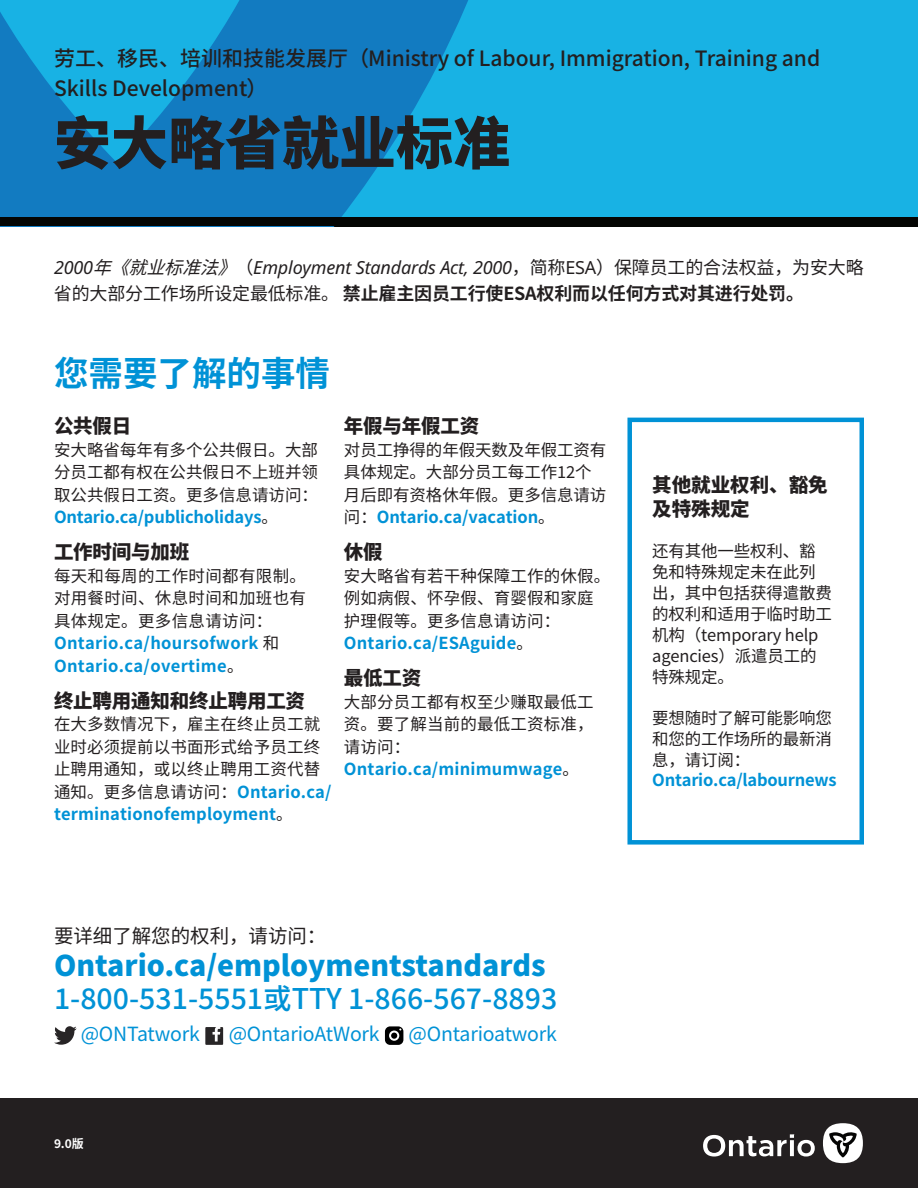
<style>
.page{position:relative;width:918px;height:1188px;background:#fff}
.page>*{position:absolute;margin:0;border:0;box-sizing:border-box;transform-origin:0 0}
.t1{font:900 57px "Noto Sans SC";color:#231f20}
.t2{font:700 34.5px "Noto Sans SC";color:#0092d6}
.t3{font:500 28.5px "Noto Sans SC";color:#0092d6}
.t4{font:900 28.5px "Noto Sans SC";color:#0092d6}
.t5{font:500 21px/30px "Noto Sans SC";color:#231f20}
.t6{font:900 19.5px/24px "Noto Sans SC";letter-spacing:-.01em;color:#231f20}
.t7{font:19.5px "Noto Sans SC";letter-spacing:-.01em;color:#0092d6}
.t8{font:19.5px "Noto Sans SC";color:#231f20}
.t9{font:italic 18px "Noto Sans";letter-spacing:-.01em;color:#231f20}
.t10{font:700 18px "Noto Sans SC";letter-spacing:-.01em;color:#231f20}
.t11{font:16.5px/22.5px "Noto Sans SC";color:#231f20}
.t12{font:16.5px/22.5px "Noto Sans SC";letter-spacing:.02em;color:#231f20}
.t13{font:700 16.5px "Noto Sans SC";letter-spacing:-.015em;color:#0092d6}
.t14{font:700 12px "Noto Sans SC";color:#fff}
.s1{font-family:"Noto Sans SC"}
.s2{font-family:"Noto Sans SC";font-style:normal}
.s3{font-style:normal}
.s4{font-weight:400}
.s5{font-weight:700;color:#0092d6}
</style>
<div class="page">
<svg style="left:0;top:0;width:918px;height:217px;background:#159fd8"></svg>
<div style="left:0;top:217px;width:918px;height:9px;background:#040503"></div>
<div style="left:0;top:1098px;width:918px;height:90px;background:#231f20"></div>
<div style="left:627px;top:418px;width:237px;height:427px;border:4px solid #0092d6"></div>
<svg style="left:54px;top:1026px;width:23px;height:19px"></svg>
<div style="left:205px;top:1027px;width:18px;height:18px;background:#282526"></div>
<svg style="left:213px;top:1027px;width:7px;height:14px"></svg>
<svg style="left:385px;top:1026px;width:18px;height:19px"></svg>
<div style="left:823px;top:1123px;width:40px;height:40px;background:#fff;border-radius:50%"></div>
<svg style="left:829px;top:1132px;width:28px;height:26px"></svg>
<svg style="left:703px;top:1134px;width:112px;height:23px"></svg>
<p class="t5" style="left:54px;top:43px;width:768px">劳工、移民、培训和技能发展厅（Ministry of Labour, Immigration, Training and<br>Skills Development）</p>
<h1 class="t1" style="left:54px;top:111px;width:457px">安大略省就业标准</h1>
<p class="t9" style="left:54px;top:255px;width:811px">2000<span class="s1">年《就业标准法》</span><span class="s2">（</span>Employment Standards Act, 2000<span class="s2">，简称</span><span class="s3">ESA</span><span class="s2">）保障员工的合法权益，为安大略</span></p>
<p class="t10" style="left:54px;top:283px;width:752px"><span class="s4">省的大部分工作场所设定最低标准。</span> 禁止雇主因员工行使ESA权利而以任何方式对其进行处罚。</p>
<h2 class="t2" style="left:54px;top:354px;width:277px">您需要了解的事情</h2>
<p class="t6" style="left:54px;top:414px;width:79px">公共假日</p>
<p class="t11" style="left:54px;top:439px;width:265px;text-align:justify">安大略省每年有多个公共假日。大部分员工都有权在公共假日不上班并领取公共假日工资。更多信息请访问：<span class="s5">Ontario.ca/publicholidays</span>。</p>
<p class="t6" style="left:54px;top:540px;width:137px">工作时间与加班</p>
<p class="t12" style="left:54px;top:565px;width:254px">每天和每周的工作时间都有限制。对用餐时间、休息时间和加班也有具体规定。更多信息请访问：<br><span class="s5">Ontario.ca/hoursofwork</span> 和<br><span class="s5">Ontario.ca/overtime</span>。</p>
<p class="t6" style="left:54px;top:689px;width:253px">终止聘用通知和终止聘用工资</p>
<p class="t11" style="left:54px;top:713px;width:279px">在大多数情况下，雇主在终止员工就业时必须提前以书面形式给予员工终止聘用通知，或以终止聘用工资代替通知。更多信息请访问：<span class="s5">Ontario.ca/ terminationofemployment</span>。</p>
<p class="t6" style="left:344px;top:414px;width:137px">年假与年假工资</p>
<p class="t11" style="left:344px;top:439px;width:264px">对员工挣得的年假天数及年假工资有具体规定。大部分员工每工作12个月后即有资格休年假。更多信息请访问：<span class="s5">Ontario.ca/vacation</span>。</p>
<p class="t6" style="left:344px;top:540px;width:40px">休假</p>
<p class="t11" style="left:344px;top:565px;width:268px">安大略省有若干种保障工作的休假。例如病假、怀孕假、育婴假和家庭护理假等。更多信息请访问：<br><span class="s5">Ontario.ca/ESAguide</span>。</p>
<p class="t6" style="left:344px;top:666px;width:79px">最低工资</p>
<p class="t11" style="left:344px;top:691px;width:251px">大部分员工都有权至少赚取最低工资。要了解当前的最低工资标准，请访问：<br><span class="s5">Ontario.ca/minimumwage</span>。</p>
<p class="t8" style="left:54px;top:925px;width:274px">要详细了解您的权利，请访问：</p>
<h3 class="t4" style="left:54px;top:950px;width:493px">Ontario.ca/employmentstandards</h3>
<h3 class="t3" style="left:54px;top:983px;width:505px">1-800-531-5551或TTY 1-866-567-8893</h3>
<p class="t7" style="left:81px;top:1023px;width:121px">@ONTatwork</p>
<p class="t7" style="left:229px;top:1023px;width:153px">@OntarioAtWork</p>
<p class="t7" style="left:409px;top:1023px;width:150px">@Ontarioatwork</p>
<p class="t14" style="left:54px;top:1137px;width:31px">9.0版</p>
<p class="t6" style="left:652px;top:473px;width:177px">其他就业权利、豁免及特殊规定</p>
<p class="t11" style="left:652px;top:541px;width:181px;line-height:21px">还有其他一些权利、豁免和特殊规定未在此列出，其中包括获得遣散费的权利和适用于临时助工机构（temporary help agencies）派遣员工的特殊规定。</p>
<p class="t11" style="left:652px;top:708px;width:181px;line-height:21px;text-align:justify">要想随时了解可能影响您和您的工作场所的最新消息，请订阅：</p>
<p class="t13" style="left:652px;top:771px;width:186px">Ontario.ca/labournews</p>
</div>
